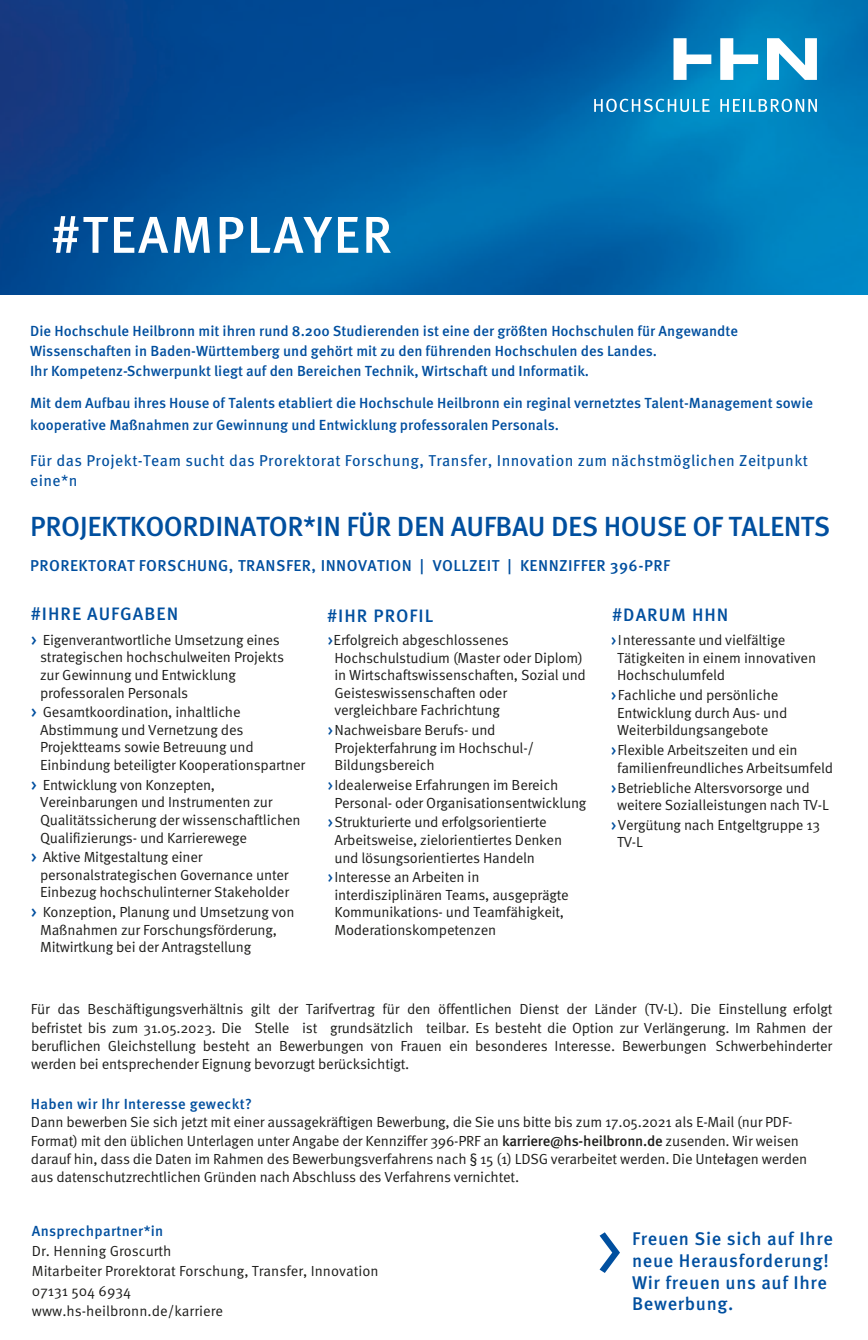
<style>
.page{position:relative;width:868px;height:1340px;background:#fff}
.page>*{position:absolute;margin:0;border:0;box-sizing:border-box;transform-origin:0 0}
.t1{font:79.2px "Meta OT Norm";color:#004f9f}
.t2{font:500 51.75px "Meta OT";letter-spacing:.04em;color:#fff}
.t3{font:500 27.68px "Meta OT";letter-spacing:-.015em;color:#004f9f}
.t4{font:500 18.22px/21.8px "Meta OT";letter-spacing:.035em;color:#004f9f}
.t5{font:500 18px "Meta OT";letter-spacing:.055em;color:#004f9f}
.t6{font:15.75px/19.8px "Meta OT";letter-spacing:.025em;color:#004f9f}
.t7{font:500 15.75px "Meta OT";letter-spacing:.03em;color:#004f9f}
.t8{font:14.62px/17.6px "Meta OT Norm";letter-spacing:-.015em;color:#1d1d1b}
.t9{font:500 14.62px/19.8px "Meta OT";color:#004f9f}
.t10{font:500 14.62px "Meta OT";letter-spacing:.02em;color:#004f9f}
.s1{font-family:"Meta OT";font-weight:500;color:#004f9f}
.s2{font-family:"Meta OT";font-weight:500;font-size:13.5px;color:#004f9f}
.s3{font-family:"Meta OT";font-weight:500}
</style>
<div class="page">
<img style="left:0;top:0;width:867px;height:295px">
<svg style="left:594px;top:99px;width:115px;height:13px"></svg>
<svg style="left:720px;top:99px;width:96px;height:13px"></svg>
<svg style="left:673px;top:38px;width:143px;height:42px"></svg>
<h2 class="t2" style="left:51px;top:203px;width:342px">#TEAMPLAYER</h2>
<p class="t9" style="left:30px;top:321px;width:709px">Die Hochschule Heilbronn mit ihren rund 8.200 Studierenden ist eine der größten Hochschulen für Angewandte<br>Wissenschaften in Baden-Württemberg und gehört mit zu den führenden Hochschulen des Landes.<br>Ihr Kompetenz- Schwerpunkt liegt auf den Bereichen Technik, Wirtschaft und Informatik.</p>
<p class="t9" style="left:30px;top:393px;width:784px;line-height:21.2px">Mit dem Aufbau ihres House of Talents etabliert die Hochschule Heilbronn ein reginal vernetztes Talent-Management sowie kooperative Maßnahmen zur Gewinnung und Entwicklung professoralen Personals.</p>
<p class="t6" style="left:30px;top:451px;width:779px">Für das Projekt-Team sucht das Prorektorat Forschung, Transfer, Innovation zum nächstmöglichen Zeitpunkt eine*n</p>
<h3 class="t3" style="left:30px;top:509px;width:801px">PROJEKTKOORDINATOR*IN FÜR DEN AUFBAU DES HOUSE OF TALENTS</h3>
<p class="t7" style="left:30px;top:555px;width:641px">PROREKTORAT FORSCHUNG, TRANSFER, INNOVATION | VOLLZEIT | KENNZIFFER 396-PRF</p>
<p class="t5" style="left:31px;top:603px;width:149px">#IHRE AUFGABEN</p>
<p class="t5" style="left:327px;top:604px;width:108px">#IHR PROFIL</p>
<p class="t8" style="left:40px;top:631px;width:245px;text-indent:-9px"><span class="s1">&gt;</span> Eigenverantwortliche Umsetzung eines strategischen hochschulweiten Projekts zur Gewinnung und Entwicklung professoralen Personals</p>
<p class="t8" style="left:40px;top:703px;width:266px;text-indent:-9px"><span class="s1">&gt;</span> Gesamtkoordination, inhaltliche Abstimmung und Vernetzung des Projektteams sowie Betreuung und Einbindung beteiligter Kooperationspartner</p>
<p class="t8" style="left:40px;top:776px;width:262px;text-indent:-9px"><span class="s1">&gt;</span> Entwicklung von Konzepten, Vereinbarungen und Instrumenten zur Qualitätssicherung der wissenschaftlichen Qualifizierungs- und Karrierewege</p>
<p class="t8" style="left:40px;top:848px;width:250px;text-indent:-9px"><span class="s1">&gt;</span> Aktive Mitgestaltung einer personalstrategischen Governance unter<br>Einbezug hochschulinterner Stakeholder</p>
<p class="t8" style="left:40px;top:903px;width:256px;text-indent:-9px"><span class="s1">&gt;</span> Konzeption, Planung und Umsetzung von<br>Maßnahmen zur Forschungsförderung,<br>Mitwirtkung bei der Antragstellung</p>
<p class="t8" style="left:334px;top:631px;width:253px;text-indent:-7px"><span class="s2">&gt;</span>Erfolgreich abgeschlossenes Hochschulstudium (Master oder Diplom) in Wirtschaftswissenschaften, Sozial und Geisteswissenschaften oder vergleichbare Fachrichtung</p>
<p class="t8" style="left:334px;top:721px;width:201px;text-indent:-7px"><span class="s2">&gt;</span>Nachweisbare Berufs- und<br>Projekterfahrung im Hochschul-/<br>Bildungsbereich</p>
<p class="t8" style="left:334px;top:776px;width:253px;text-indent:-7px"><span class="s2">&gt;</span>Idealerweise Erfahrungen im Bereich<br>Personal- oder Organisationsentwicklung</p>
<p class="t8" style="left:334px;top:813px;width:229px;text-indent:-7px"><span class="s2">&gt;</span>Strukturierte und erfolgsorientierte<br>Arbeitsweise, zielorientiertes Denken und lösungsorientiertes Handeln</p>
<p class="t8" style="left:334px;top:868px;width:236px;text-indent:-7px"><span class="s2">&gt;</span>Interesse an Arbeiten in interdisziplinären Teams, ausgeprägte<br>Kommunikations- und Teamfähigkeit,<br>Moderationskompetenzen</p>
<p class="t5" style="left:612px;top:603px;width:118px">#DARUM HHN</p>
<p class="t8" style="left:617px;top:631px;width:200px;text-indent:-6px"><span class="s2">&gt;</span>Interessante und vielfältige<br>Tätigkeiten in einem innovativen<br>Hochschulumfeld</p>
<p class="t8" style="left:617px;top:686px;width:172px;text-indent:-6px"><span class="s2">&gt;</span>Fachliche und persönliche<br>Entwicklung durch Aus- und<br>Weiterbildungsangebote</p>
<p class="t8" style="left:617px;top:741px;width:218px;text-indent:-6px"><span class="s2">&gt;</span>Flexible Arbeitszeiten und ein familienfreundliches Arbeitsumfeld</p>
<p class="t8" style="left:617px;top:779px;width:213px;text-indent:-6px"><span class="s2">&gt;</span>Betriebliche Altersvorsorge und weitere Sozialleistungen nach TV-L</p>
<p class="t8" style="left:617px;top:816px;width:204px;text-indent:-6px"><span class="s2">&gt;</span>Vergütung nach Entgeltgruppe 13<br>TV-L</p>
<p class="t8" style="left:31px;top:1000px;width:802px;line-height:18.4px;text-align:justify">Für das Beschäftigungsverhältnis gilt der Tarifvertrag für den öffentlichen Dienst der Länder (TV-L). Die Einstellung erfolgt befristet bis zum 31.05.2023. Die Stelle ist grundsätzlich teilbar. Es besteht die Option zur Verlängerung. Im Rahmen der beruflichen Gleichstellung besteht an Bewerbungen von Frauen ein besonderes Interesse. Bewerbungen Schwerbehinderter werden bei entsprechender Eignung bevorzugt berücksichtigt.</p>
<p class="t10" style="left:31px;top:1094px;width:222px">Haben wir Ihr Interesse geweckt?</p>
<p class="t8" style="left:31px;top:1113px;width:777px;line-height:18.4px">Dann bewerben Sie sich jetzt mit einer aussagekräftigen Bewerbung, die Sie uns bitte bis zum 17.05.2021 als E-Mail (nur PDF-Format) mit den üblichen Unterlagen unter Angabe der Kennziffer 396-PRF an <span class="s3">karriere@hs-heilbronn.de</span> zusenden. Wir weisen darauf hin, dass die Daten im Rahmen des Bewerbungsverfahrens nach § 15 (1) LDSG verarbeitet werden. Die Unterlagen werden aus datenschutzrechtlichen Gründen nach Abschluss des Verfahrens vernichtet.</p>
<p class="t10" style="left:32px;top:1221px;width:133px">Ansprechpartner*in</p>
<p class="t8" style="left:32px;top:1241px;width:348px;line-height:20px">Dr. Henning Groscurth<br>Mitarbeiter Prorektorat Forschung, Transfer, Innovation<br>07131 504 6934<br>www.hs-heilbronn.de/karriere</p>
<h1 class="t1" style="left:596px;top:1201px;width:27px">&gt;</h1>
<p class="t4" style="left:632px;top:1227px;width:202px">Freuen Sie sich auf Ihre neue Herausforderung!<br>Wir freuen uns auf Ihre<br>Bewerbung.</p>
</div>
